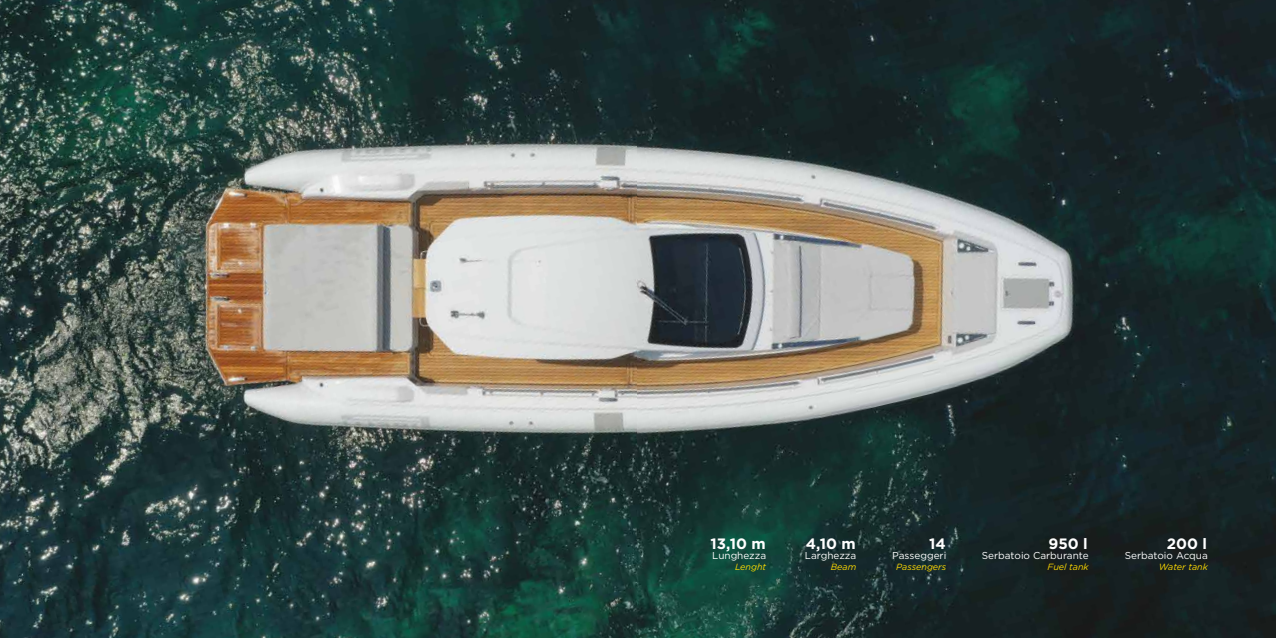
<style>
.page{position:relative;width:1276px;height:638px;background:#fff}
.page>*{position:absolute;margin:0;border:0;box-sizing:border-box;transform-origin:0 0}
.t1{font:700 15px "Gotham";color:#fff}
.t2{font:10px "Gotham";color:#fff}
.t3{font:italic 9px "Gotham";color:#ffdb00}
</style>
<div class="page">
<img style="left:0;top:0;width:1276px;height:638px">
<h1 class="t1" style="left:710px;top:533px;width:57px">13,10 m</h1>
<p class="t2" style="left:712px;top:549px;width:55px">Lunghezza</p>
<p class="t3" style="left:735px;top:561px;width:32px">Lenght</p>
<h1 class="t1" style="left:806px;top:533px;width:51px">4,10 m</h1>
<p class="t2" style="left:805px;top:549px;width:53px">Larghezza</p>
<p class="t3" style="left:830px;top:561px;width:27px">Beam</p>
<h1 class="t1" style="left:929px;top:533px;width:18px">14</h1>
<p class="t2" style="left:892px;top:549px;width:56px">Passeggeri</p>
<p class="t3" style="left:896px;top:561px;width:52px">Passengers</p>
<h1 class="t1" style="left:1048px;top:533px;width:41px">950 l</h1>
<p class="t2" style="left:982px;top:549px;width:108px">Serbatoio Carburante</p>
<p class="t3" style="left:1047px;top:561px;width:43px">Fuel tank</p>
<h1 class="t1" style="left:1167px;top:533px;width:42px">200 l</h1>
<p class="t2" style="left:1124px;top:549px;width:85px">Serbatoio Acqua</p>
<p class="t3" style="left:1158px;top:561px;width:51px">Water tank</p>
</div>
